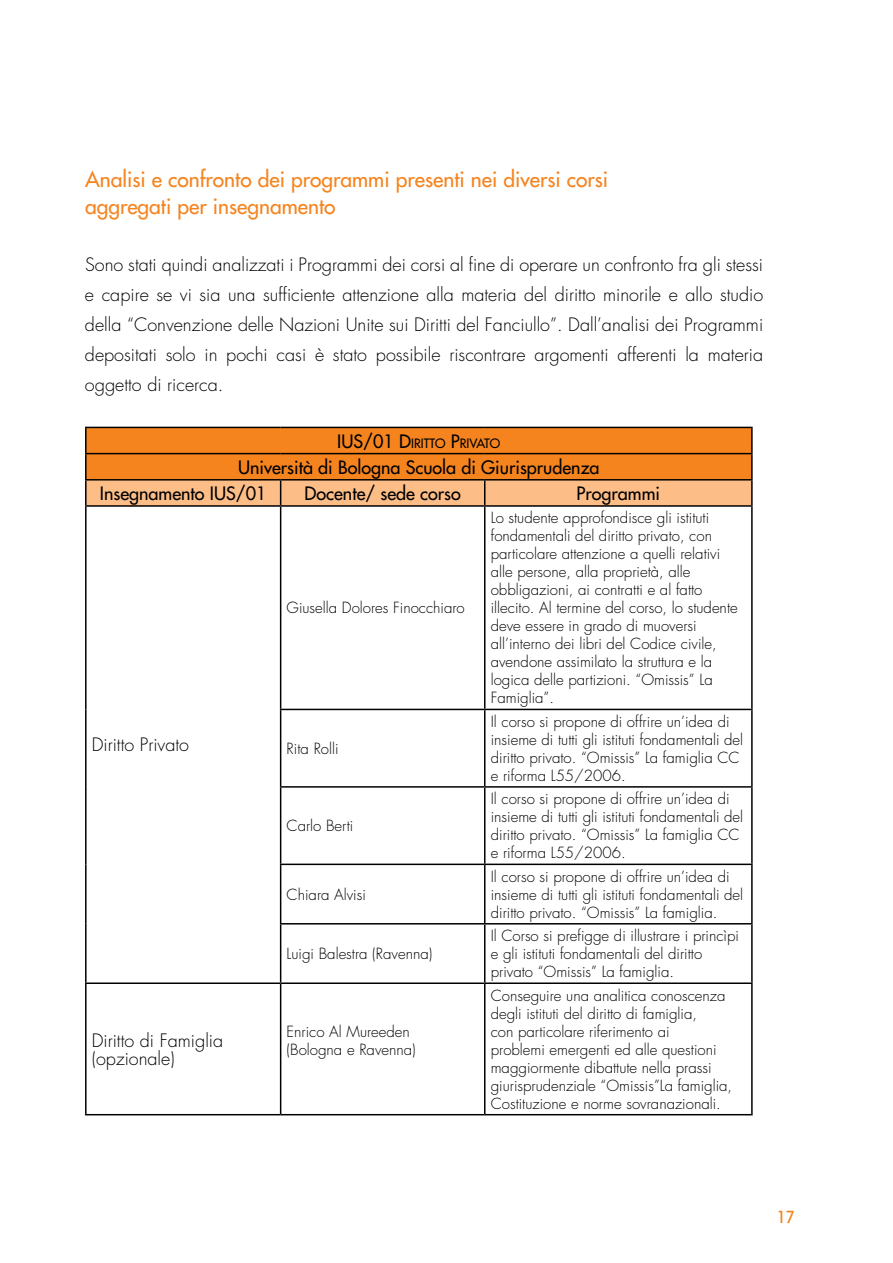
<style>
.page{position:relative;width:893px;height:1263px;background:#fff}
.page>*{position:absolute;margin:0;border:0;box-sizing:border-box;transform-origin:0 0}
.t1{font:21px/27px "Futura";color:#f5841f}
.t2{font:300 18px/30px "Futura";color:#000;text-align:justify}
.t3{font:18px/26.1px "Futura";color:#000}
.t4{font:500 16.5px "Avant Garde";color:#f5841f}
.t5{font:300 15px/18px "Futura";color:#000}
.t6{font:12.6px "Futura";color:#000}
.s1{font-size:18px}
</style>
<div class="page">
<hr style="left:85px;top:427px;width:196px;height:1px;background:#000">
<hr style="left:85px;top:428px;width:2px;height:25px;background:#000">
<hr style="left:485px;top:427px;width:268px;height:1px;background:#000">
<hr style="left:751px;top:428px;width:2px;height:25px;background:#000">
<hr style="left:85px;top:453px;width:196px;height:1px;background:#000">
<hr style="left:85px;top:454px;width:2px;height:25px;background:#000">
<hr style="left:485px;top:453px;width:268px;height:1px;background:#000">
<hr style="left:751px;top:454px;width:2px;height:25px;background:#000">
<hr style="left:85px;top:479px;width:196px;height:1px;background:#000">
<hr style="left:85px;top:480px;width:2px;height:25px;background:#000">
<hr style="left:485px;top:479px;width:268px;height:1px;background:#000">
<svg style="left:86px;top:427px;width:666px;height:78px;background:#e88e3d"></svg>
<hr style="left:751px;top:480px;width:2px;height:25px;background:#000">
<hr style="left:85px;top:505px;width:196px;height:2px;background:#000">
<hr style="left:85px;top:507px;width:2px;height:202px;background:#000">
<hr style="left:281px;top:505px;width:204px;height:2px;background:#000">
<hr style="left:280px;top:507px;width:1px;height:202px;background:#000">
<hr style="left:485px;top:505px;width:268px;height:2px;background:#000">
<hr style="left:484px;top:507px;width:1px;height:202px;background:#000">
<hr style="left:751px;top:507px;width:2px;height:202px;background:#000">
<hr style="left:85px;top:709px;width:2px;height:78px;background:#000">
<hr style="left:280px;top:709px;width:205px;height:1px;background:#000">
<hr style="left:280px;top:710px;width:1px;height:76px;background:#000">
<hr style="left:485px;top:709px;width:268px;height:1px;background:#000">
<hr style="left:484px;top:710px;width:1px;height:76px;background:#000">
<hr style="left:751px;top:710px;width:2px;height:76px;background:#000">
<hr style="left:85px;top:787px;width:2px;height:77px;background:#000">
<hr style="left:280px;top:786px;width:205px;height:2px;background:#000">
<hr style="left:280px;top:788px;width:1px;height:75px;background:#000">
<hr style="left:485px;top:786px;width:268px;height:2px;background:#000">
<hr style="left:484px;top:788px;width:1px;height:75px;background:#000">
<hr style="left:751px;top:788px;width:2px;height:75px;background:#000">
<hr style="left:85px;top:864px;width:2px;height:60px;background:#000">
<hr style="left:280px;top:863px;width:205px;height:2px;background:#000">
<hr style="left:280px;top:865px;width:1px;height:58px;background:#000">
<hr style="left:485px;top:863px;width:268px;height:2px;background:#000">
<hr style="left:484px;top:865px;width:1px;height:58px;background:#000">
<hr style="left:751px;top:865px;width:2px;height:58px;background:#000">
<hr style="left:85px;top:924px;width:2px;height:58px;background:#000">
<hr style="left:280px;top:923px;width:205px;height:1px;background:#000">
<hr style="left:280px;top:924px;width:1px;height:58px;background:#000">
<hr style="left:485px;top:923px;width:268px;height:1px;background:#000">
<hr style="left:484px;top:924px;width:1px;height:58px;background:#000">
<hr style="left:751px;top:924px;width:2px;height:58px;background:#000">
<hr style="left:85px;top:982px;width:196px;height:2px;background:#000">
<hr style="left:85px;top:984px;width:2px;height:130px;background:#000">
<hr style="left:281px;top:982px;width:204px;height:2px;background:#000">
<hr style="left:280px;top:984px;width:1px;height:130px;background:#000">
<hr style="left:485px;top:982px;width:268px;height:2px;background:#000">
<hr style="left:484px;top:984px;width:1px;height:130px;background:#000">
<hr style="left:751px;top:984px;width:2px;height:130px;background:#000">
<hr style="left:85px;top:1114px;width:196px;height:1px;background:#000">
<hr style="left:281px;top:1114px;width:204px;height:1px;background:#000">
<hr style="left:485px;top:1114px;width:268px;height:1px;background:#000">
<h1 class="t1" style="left:85px;top:165px;width:525px">Analisi e confronto dei programmi presenti nei diversi corsi aggregati per insegnamento</h1>
<p class="t2" style="left:85px;top:250px;width:680px">Sono stati quindi analizzati i Programmi dei corsi al fine di operare un confronto fra gli stessi e capire se vi sia una sufficiente attenzione alla materia del diritto minorile e allo studio della “Convenzione delle Nazioni Unite sui Diritti del Fanciullo”. Dall’analisi dei Programmi depositati solo in pochi casi è stato possibile riscontrare argomenti afferenti la materia oggetto di ricerca.</p>
<p class="t6" style="left:337px;top:435px;width:165px"><span class="s1">IUS/01 D</span>IRITTO <span class="s1">P</span>RIVATO</p>
<p class="t3" style="left:100px;top:454px;width:501px;text-indent:138px">Università di Bologna Scuola di Giurisprudenza<br>Insegnamento IUS/01</p>
<p class="t3" style="left:305px;top:480px;width:158px">Docente/ sede corso</p>
<p class="t3" style="left:577px;top:480px;width:85px">Programmi</p>
<p class="t2" style="left:92px;top:730px;width:99px">Diritto Privato</p>
<p class="t5" style="left:287px;top:599px;width:180px">Giusella Dolores Finocchiaro</p>
<p class="t5" style="left:287px;top:740px;width:54px">Rita Rolli</p>
<p class="t5" style="left:287px;top:817px;width:68px">Carlo Berti</p>
<p class="t5" style="left:287px;top:886px;width:81px">Chiara Alvisi</p>
<p class="t5" style="left:287px;top:945px;width:147px">Luigi Balestra (Ravenna)</p>
<p class="t2" style="left:92px;top:1032px;width:133px;line-height:18px">Diritto di Famiglia (opzionale)</p>
<p class="t5" style="left:287px;top:1023px;width:131px">Enrico Al Mureeden (Bologna e Ravenna)</p>
<p class="t5" style="left:491px;top:509px;width:249px">Lo studente approfondisce gli istituti fondamentali del diritto privato, con particolare attenzione a quelli relativi alle persone, alla proprietà, alle obbligazioni, ai contratti e al fatto illecito. Al termine del corso, lo studente deve essere in grado di muoversi all’interno dei libri del Codice civile, avendone assimilato la struttura e la logica delle partizioni. “Omissis” La Famiglia”.</p>
<p class="t5" style="left:491px;top:713px;width:254px">Il corso si propone di offrire un’idea di insieme di tutti gli istituti fondamentali del diritto privato. “Omissis” La famiglia CC e riforma L55/2006.</p>
<p class="t5" style="left:491px;top:790px;width:254px">Il corso si propone di offrire un’idea di insieme di tutti gli istituti fondamentali del diritto privato. “Omissis” La famiglia CC e riforma L55/2006.</p>
<p class="t5" style="left:491px;top:868px;width:254px">Il corso si propone di offrire un’idea di insieme di tutti gli istituti fondamentali del diritto privato. “Omissis” La famiglia.</p>
<p class="t5" style="left:491px;top:927px;width:250px">Il Corso si prefigge di illustrare i princìpi e gli istituti fondamentali del diritto privato “Omissis” La famiglia.</p>
<p class="t5" style="left:491px;top:987px;width:243px">Conseguire una analitica conoscenza degli istituti del diritto di famiglia,<br>con particolare riferimento ai<br>problemi emergenti ed alle questioni maggiormente dibattute nella prassi giurisprudenziale “Omissis”La famiglia, Costituzione e norme sovranazionali.</p>
<p class="t4" style="left:776px;top:1206px;width:20px">17</p>
</div>
